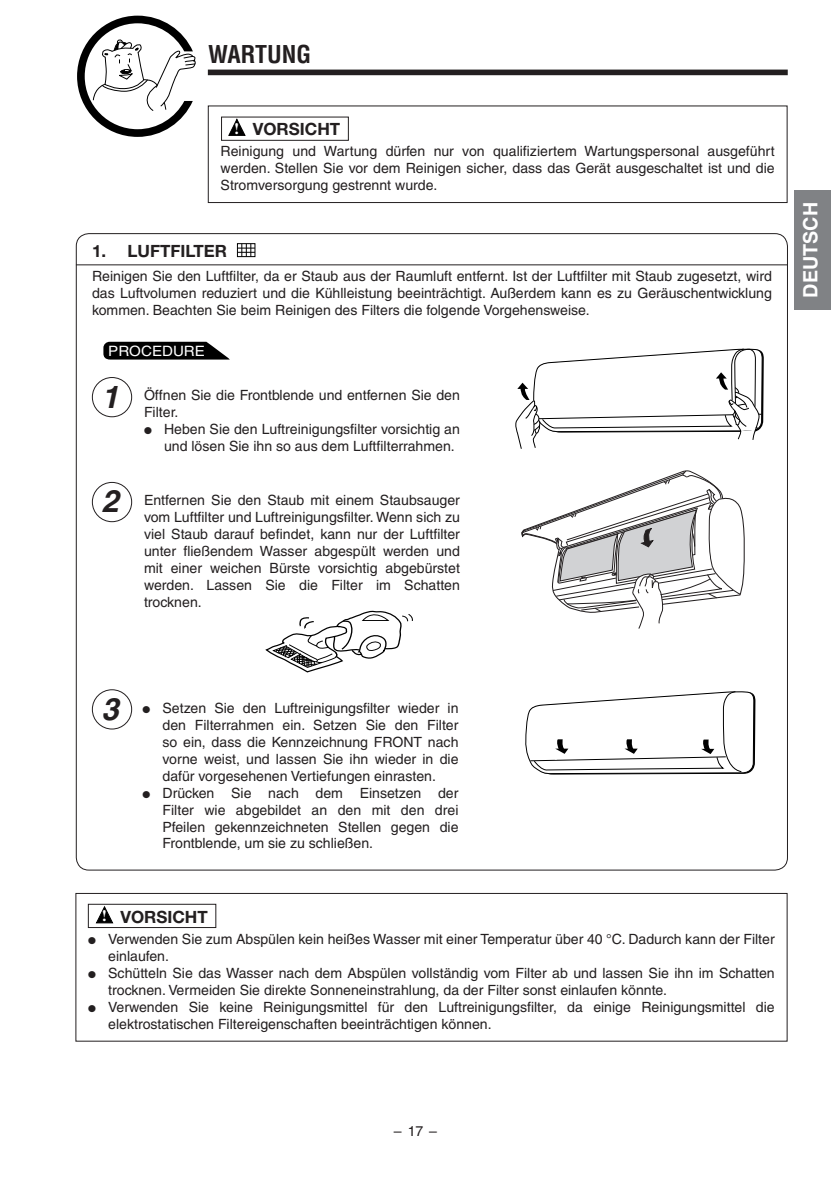
<style>
.page{position:relative;width:831px;height:1180px;background:#fff}
.page>*{position:absolute;margin:0;border:0;box-sizing:border-box;transform-origin:0 0}
.t1{font:italic 700 31px "Helvetica";color:#231f20}
.t2{font:700 condensed 24px "Helvetica";color:#231f20}
.t3{font:700 19.8px "Helvetica";color:#fff}
.t4{font:700 17px "Helvetica Neue";color:#231f20}
.t5{font:14.2px/17px "Helvetica";color:#231f20;text-align:justify}
.t6{font:14.2px "Helvetica";color:#fff;scale:1.06 1}
.s1{font-family:"Times";font-size:15.8px;color:#fff}
</style>
<div class="page">
<div style="left:794px;top:190px;width:36px;height:119px;background:#808285"></div>
<hr style="left:76px;top:265px;width:711px;height:1px;background:#231f20">
<svg style="left:95px;top:906px;width:18px;height:18px"></svg>
<div style="left:75px;top:893px;width:712px;height:149px;border:1px solid #231f20"></div>
<svg style="left:103px;top:342px;width:127px;height:18px;background:#1e1e1e"></svg>
<div style="left:92px;top:377px;width:40px;height:40px;border:1px solid #231f20;border-radius:50%"></div>
<div style="left:92px;top:482px;width:40px;height:40px;border:1px solid #231f20;border-radius:50%"></div>
<div style="left:92px;top:689px;width:40px;height:40px;border:1px solid #231f20;border-radius:50%"></div>
<div style="left:208px;top:70px;width:579px;height:5px;background:#231f20"></div>
<svg style="left:77px;top:16px;width:119px;height:121px"></svg>
<svg style="left:265px;top:610px;width:148px;height:63px"></svg>
<svg style="left:515px;top:348px;width:248px;height:280px"></svg>
<svg style="left:525px;top:691px;width:230px;height:84px"></svg>
<div style="left:237px;top:243px;width:18px;height:14px;border:1px solid #000"></div>
<svg style="left:237px;top:244px;width:18px;height:13px"></svg>
<svg style="left:228px;top:119px;width:18px;height:17px"></svg>
<div style="left:208px;top:106px;width:579px;height:97px;border:1px solid #231f20"></div>
<div style="left:221px;top:117px;width:127px;height:24px;border:1px solid #231f20"></div>
<div style="left:88px;top:904px;width:128px;height:24px;border:1px solid #231f20"></div>
<h2 class="t2" style="left:208px;top:45px;width:104px">WARTUNG</h2>
<p class="t4" style="left:234px;top:123px;width:107px"><span class="s1">!</span> VORSICHT</p>
<p class="t5" style="left:220px;top:144px;width:555px">Reinigung und Wartung dürfen nur von qualifiziertem Wartungspersonal ausgeführt werden. Stellen Sie vor dem Reinigen sicher, dass das Gerät ausgeschaltet ist und die Stromversorgung gestrennt wurde.</p>
<p class="t4" style="left:92px;top:244px;width:136px">1. LUFTFILTER</p>
<p class="t5" style="left:92px;top:269px;width:681px">Reinigen Sie den Luftfilter, da er Staub aus der Raumluft entfernt. Ist der Luftfilter mit Staub zugesetzt, wird das Luftvolumen reduziert und die Kühlleistung beeinträchtigt. Außerdem kann es zu Geräuschentwicklung kommen. Beachten Sie beim Reinigen des Filters die folgende Vorgehensweise.</p>
<p class="t6" style="left:108px;top:346px;width:93px">PROCEDURE</p>
<h1 class="t1" style="left:101px;top:385px;width:19px">1</h1>
<p class="t5" style="left:144px;top:388px;width:317px">Öffnen Sie die Frontblende und entfernen Sie den<br>Filter.</p>
<p class="t5" style="left:164px;top:422px;width:297px;text-indent:-20px">● Heben Sie den Luftreinigungsfilter vorsichtig an und lösen Sie ihn so aus dem Luftfilterrahmen.</p>
<h1 class="t1" style="left:101px;top:490px;width:19px">2</h1>
<p class="t5" style="left:144px;top:493px;width:317px">Entfernen Sie den Staub mit einem Staubsauger vom Luftfilter und Luftreinigungsfilter. Wenn sich zu viel Staub darauf befindet, kann nur der Luftfilter unter fließendem Wasser abgespült werden und mit einer weichen Bürste vorsichtig abgebürstet werden. Lassen Sie die Filter im Schatten trocknen.</p>
<h3 class="t3" style="left:803px;top:298px;width:97px;rotate:-90deg">DEUTSCH</h3>
<h1 class="t1" style="left:101px;top:697px;width:19px">3</h1>
<p class="t5" style="left:162px;top:701px;width:297px;text-indent:-20px">● Setzen Sie den Luftreinigungsfilter wieder in den Filterrahmen ein. Setzen Sie den Filter so ein, dass die Kennzeichnung FRONT nach vorne weist, und lassen Sie ihn wieder in die dafür vorgesehenen Vertiefungen einrasten.</p>
<p class="t5" style="left:162px;top:786px;width:297px;text-indent:-20px">● Drücken Sie nach dem Einsetzen der Filter wie abgebildet an den mit den drei Pfeilen gekennzeichneten Stellen gegen die Frontblende, um sie zu schließen.</p>
<p class="t4" style="left:102px;top:911px;width:107px"><span class="s1">!</span> VORSICHT</p>
<p class="t5" style="left:108px;top:932px;width:668px;text-indent:-20px">● Verwenden Sie zum Abspülen kein heißes Wasser mit einer Temperatur über 40 °C. Dadurch kann der Filter einlaufen.</p>
<p class="t5" style="left:108px;top:966px;width:668px;text-indent:-20px">● Schütteln Sie das Wasser nach dem Abspülen vollständig vom Filter ab und lassen Sie ihn im Schatten trocknen. Vermeiden Sie direkte Sonneneinstrahlung, da der Filter sonst einlaufen könnte.</p>
<p class="t5" style="left:108px;top:1000px;width:668px;text-indent:-20px">● Verwenden Sie keine Reinigungsmittel für den Luftreinigungsfilter, da einige Reinigungsmittel die elektrostatischen Filtereigenschaften beeinträchtigen können.</p>
<p class="t5" style="left:394px;top:1123px;width:45px">– 17 –</p>
</div>
